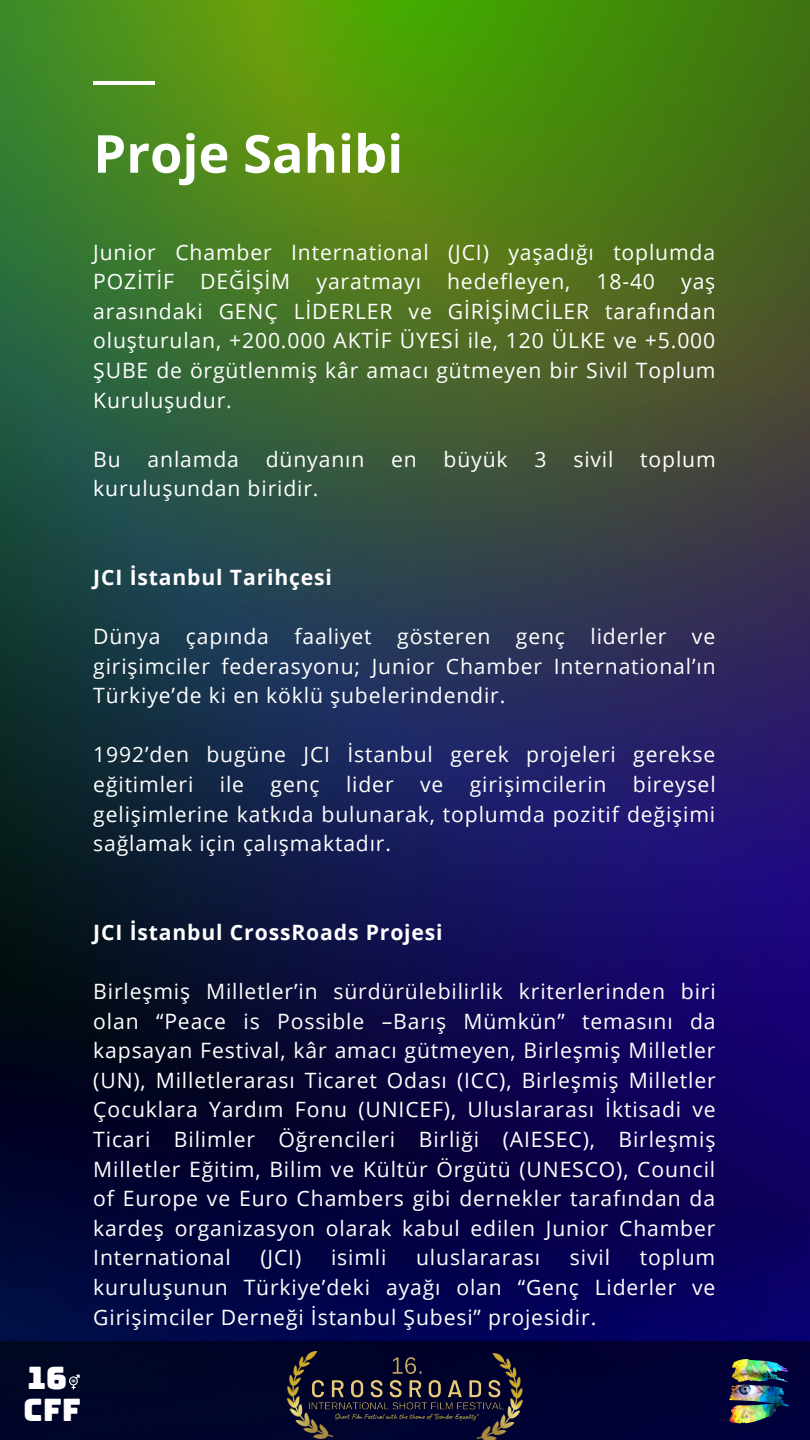
<style>
.page{position:relative;width:810px;height:1440px;background:#fff}
.page>*{position:absolute;margin:0;border:0;box-sizing:border-box;transform-origin:0 0}
.t1{font:700 52.4px "Open Sans";color:#fff}
.t2{font:31px/32.1px "Bungee";color:#fff}
.t3{font:21.2px/29.6px "Open Sans";letter-spacing:.04em;color:#fff;text-align:justify}
.t4{font:700 21.2px "Open Sans";letter-spacing:.04em;color:#fff}
.t5{font:7.7px "Caveat";color:#eace46}
</style>
<div class="page">
<img style="left:0;top:0;width:810px;height:1341px">
<hr style="left:93px;top:81px;width:62px;height:4px;background:#fff">
<div style="left:0;top:1341px;width:810px;height:99px;background:linear-gradient(to right,#000122,#0b0b3b)"></div>
<img style="left:69px;top:1374px;width:12px;height:17px">
<img style="left:731px;top:1359px;width:57px;height:45px">
<img style="left:338px;top:1413px;width:135px;height:4px">
<img style="left:338px;top:1363px;width:135px;height:50px">
<img style="left:380px;top:1342px;width:54px;height:48px">
<img style="left:473px;top:1353px;width:49px;height:87px">
<img style="left:288px;top:1352px;width:50px;height:86px">
<h1 class="t1" style="left:93px;top:117px;width:311px">Proje Sahibi</h1>
<p class="t3" style="left:93px;top:237px;width:624px">Junior Chamber International (JCI) yaşadığı toplumda POZİTİF DEĞİŞİM yaratmayı hedefleyen, 18-40 yaş arasındaki GENÇ LİDERLER ve GİRİŞİMCİLER tarafından oluşturulan, +200.000 AKTİF ÜYESİ ile, 120 ÜLKE ve +5.000<br>ŞUBE de örgütlenmiş kâr amacı gütmeyen bir Sivil Toplum Kuruluşudur.</p>
<p class="t3" style="left:93px;top:444px;width:29px">Bu</p>
<p class="t3" style="left:148px;top:444px;width:93px">anlamda</p>
<p class="t3" style="left:266px;top:444px;width:100px">dünyanın</p>
<p class="t3" style="left:391px;top:444px;width:27px">en</p>
<p class="t3" style="left:444px;top:444px;width:66px">büyük</p>
<p class="t3" style="left:535px;top:444px;width:14px">3</p>
<p class="t3" style="left:573px;top:444px;width:42px">sivil</p>
<p class="t3" style="left:640px;top:444px;width:77px">toplum</p>
<p class="t3" style="left:93px;top:473px;width:227px">kuruluşundan biridir.</p>
<p class="t4" style="left:93px;top:562px;width:240px">JCI İstanbul Tarihçesi</p>
<p class="t3" style="left:93px;top:621px;width:624px">Dünya çapında faaliyet gösteren genç liderler ve girişimciler federasyonu; Junior Chamber International’ın Türkiye’de ki en köklü şubelerindendir.</p>
<p class="t3" style="left:93px;top:739px;width:624px">1992’den bugüne JCI İstanbul gerek projeleri gerekse eğitimleri ile genç lider ve girişimcilerin bireysel gelişimlerine katkıda bulunarak, toplumda pozitif değişimi sağlamak için çalışmaktadır.</p>
<p class="t4" style="left:93px;top:917px;width:351px">JCI İstanbul CrossRoads Projesi</p>
<p class="t3" style="left:93px;top:976px;width:624px">Birleşmiş Milletler’in sürdürülebilirlik kriterlerinden biri olan “Peace is Possible –Barış Mümkün” temasını da kapsayan Festival, kâr amacı gütmeyen, Birleşmiş Milletler (UN), Milletlerarası Ticaret Odası (ICC), Birleşmiş Milletler Çocuklara Yardım Fonu (UNICEF), Uluslararası İktisadi ve Ticari Bilimler Öğrencileri Birliği (AIESEC), Birleşmiş Milletler Eğitim, Bilim ve Kültür Örgütü (UNESCO), Council of Europe ve Euro Chambers gibi dernekler tarafından da kardeş organizasyon olarak kabul edilen Junior Chamber International</p>
<p class="t3" style="left:93px;top:1242px;width:624px;text-indent:546px">toplum kuruluşunun Türkiye’deki ayağı olan “Genç Liderler ve Girişimciler Derneği İstanbul Şubesi” projesidir.</p>
<p class="t3" style="left:261px;top:1242px;width:42px">(JCI)</p>
<p class="t3" style="left:331px;top:1242px;width:57px">isimli</p>
<p class="t3" style="left:416px;top:1242px;width:126px">uluslararası</p>
<p class="t3" style="left:570px;top:1242px;width:42px">sivil</p>
<h2 class="t2" style="left:23px;top:1361px;width:59px">16 cff</h2>
<p class="t5" style="left:334px;top:1412px;width:145px">Short Film Festival with the theme of "Gender Equality"</p>
</div>
